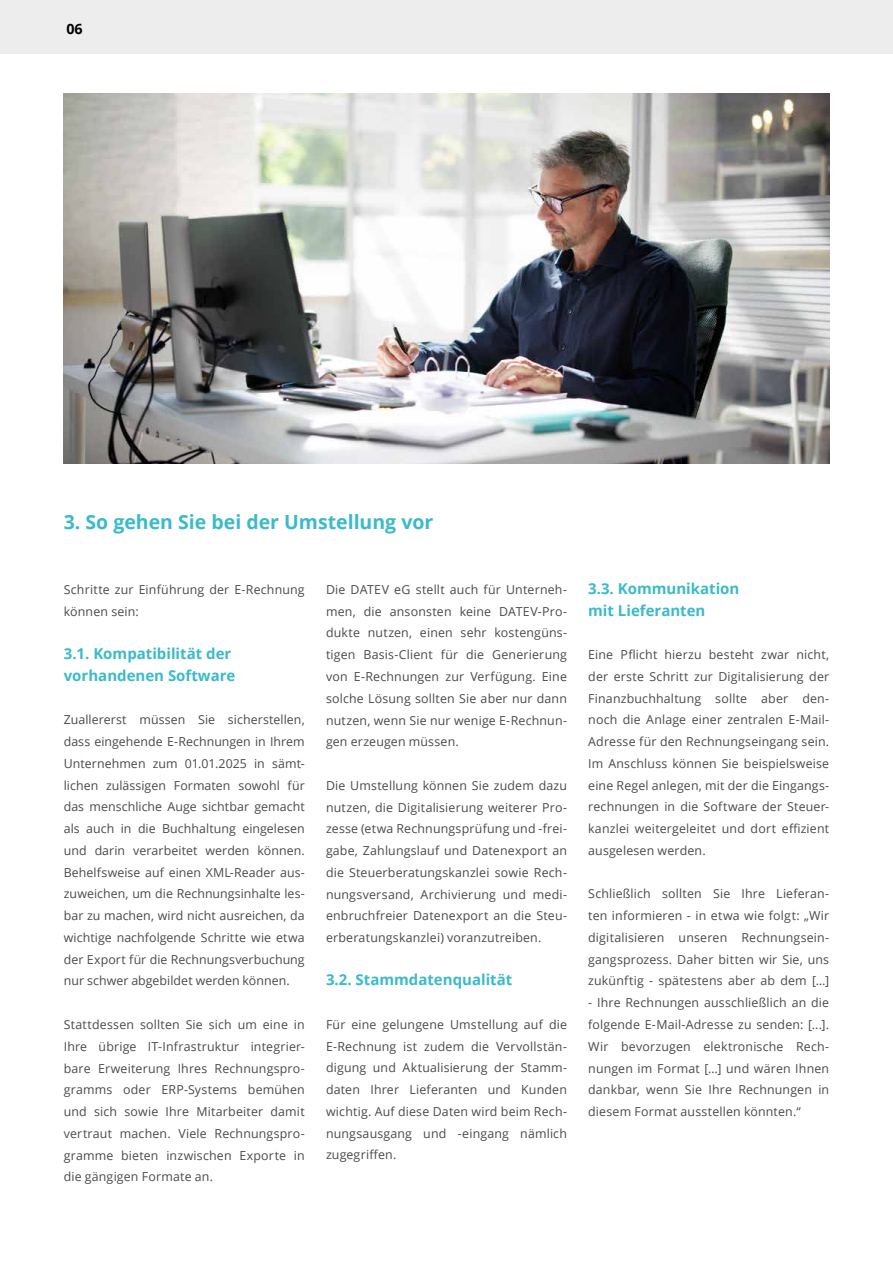
<style>
.page{position:relative;width:893px;height:1263px;background:#fff}
.page>*{position:absolute;margin:0;border:0;box-sizing:border-box;transform-origin:0 0}
.t1{font:700 19.5px "Open Sans";color:#3bbac9}
.t2{font:700 15px/21.8px "Open Sans";color:#3bbac9}
.t3{font:700 14.25px "Open Sans";color:#000}
.t4{font:12.3px/21.8px "Open Sans";letter-spacing:.015em;color:#4a4a49;text-align:justify}
</style>
<div class="page">
<div style="left:0;top:0;width:893px;height:54px;background:#ededed"></div>
<img style="left:64px;top:94px;width:765px;height:369px">
<p class="t3" style="left:66px;top:19px;width:18px">06</p>
<h1 class="t1" style="left:64px;top:508px;width:371px">3. So gehen Sie bei der Umstellung vor</h1>
<p class="t4" style="left:64px;top:578px;width:242px">Schritte zur Einführung der E-Rechnung können sein:</p>
<p class="t2" style="left:64px;top:642px;width:173px">3.1. Kompatibilität der vorhandenen Software</p>
<p class="t4" style="left:64px;top:709px;width:242px">Zuallererst müssen Sie sicherstellen, dass eingehende E-Rechnungen in Ihrem Unternehmen zum 01.01.2025 in sämt&shy;lichen zulässigen Formaten sowohl für das menschliche Auge sichtbar gemacht als auch in die Buchhaltung eingelesen und darin verarbeitet werden können.<br>Behelfsweise auf einen XML-Reader aus&shy;zuweichen, um die Rechnungsinhalte les&shy;bar zu machen, wird nicht ausreichen, da wichtige nachfolgende Schritte wie etwa der Export für die Rechnungsverbuchung nur schwer abgebildet werden können.</p>
<p class="t4" style="left:64px;top:1013px;width:242px">Stattdessen sollten Sie sich um eine in Ihre übrige IT-Infrastruktur integrier&shy;bare Erweiterung Ihres Rechnungspro&shy;gramms oder ERP-Systems bemühen und sich sowie Ihre Mitarbeiter damit vertraut machen. Viele Rechnungspro&shy;gramme bieten inzwischen Exporte in die gängigen Formate an.</p>
<p class="t4" style="left:326px;top:578px;width:242px">Die DATEV eG stellt auch für Unterneh&shy;men, die ansonsten keine DATEV-Pro&shy;dukte nutzen, einen sehr kostengüns&shy;tigen Basis-Client für die Generierung von E-Rechnungen zur Verfügung. Eine solche Lösung sollten Sie aber nur dann nutzen, wenn Sie nur wenige E-Rechnun&shy;gen erzeugen müssen.</p>
<p class="t4" style="left:326px;top:774px;width:242px">Die Umstellung können Sie zudem dazu nutzen, die Digitalisierung weiterer Pro&shy;zesse (etwa Rechnungsprüfung und -frei&shy;gabe, Zahlungslauf und Datenexport an die Steuerberatungskanzlei sowie Rech&shy;nungsversand, Archivierung und medi&shy;enbruchfreier Datenexport an die Steu&shy;erberatungskanzlei) voranzutreiben.</p>
<p class="t2" style="left:326px;top:969px;width:188px">3.2. Stammdatenqualität</p>
<p class="t4" style="left:326px;top:1013px;width:242px">Für eine gelungene Umstellung auf die E-Rechnung ist zudem die Vervollstän&shy;digung und Aktualisierung der Stamm&shy;daten Ihrer Lieferanten und Kunden wichtig. Auf diese Daten wird beim Rech&shy;nungsausgang und -eingang nämlich zugegriffen.</p>
<p class="t2" style="left:588px;top:577px;width:153px">3.3. Kommunikation mit Lieferanten</p>
<p class="t4" style="left:588px;top:643px;width:242px">Eine Pflicht hierzu besteht zwar nicht, der erste Schritt zur Digitalisierung der Finanzbuchhaltung sollte aber den&shy;noch die Anlage einer zentralen E-Mail-Adresse für den Rechnungseingang sein.<br>Im Anschluss können Sie beispielsweise eine Regel anlegen, mit der die Eingangs&shy;rechnungen in die Software der Steuer&shy;kanzlei weitergeleitet und dort effizient ausgelesen werden.</p>
<p class="t4" style="left:588px;top:883px;width:242px">Schließlich sollten Sie Ihre Lieferan&shy;ten informieren - in etwa wie folgt: „Wir digitalisieren unseren Rechnungsein&shy;gangsprozess. Daher bitten wir Sie, uns zukünftig - spätestens aber ab dem […]</p>
<p class="t4" style="left:588px;top:991px;width:242px">- Ihre Rechnungen ausschließlich an die folgende E-Mail-Adresse zu senden: [...].<br>Wir bevorzugen elektronische Rech&shy;nungen im Format […] und wären Ihnen dankbar, wenn Sie Ihre Rechnungen in diesem Format ausstellen könnten.“</p>
</div>
